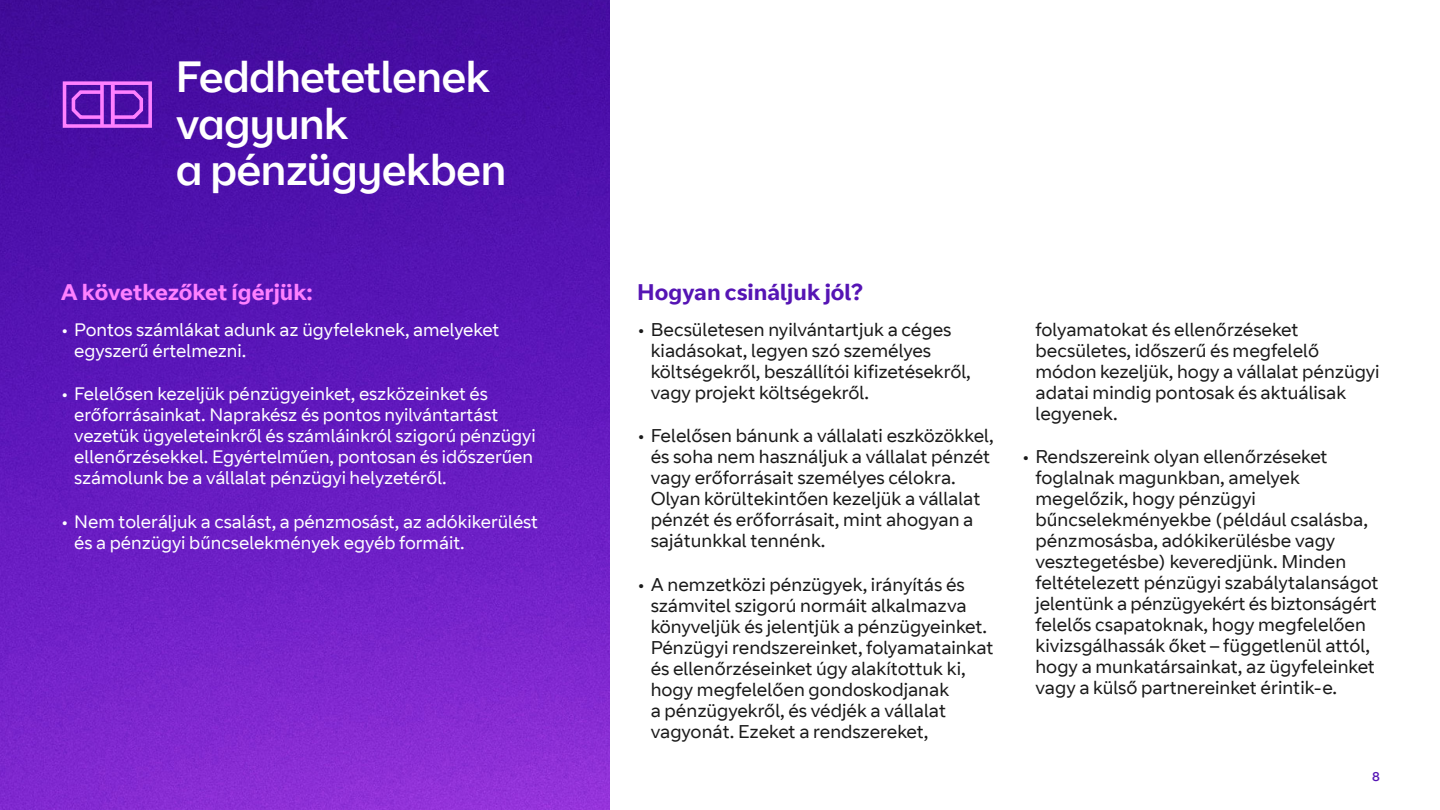
<style>
.page{position:relative;width:1440px;height:810px;background:#fff}
.page>*{position:absolute;margin:0;border:0;box-sizing:border-box;transform-origin:0 0}
.t1{font:43.5px/46.5px "BT Curve Headline";color:#fff}
.t2{font:700 22.5px "BT Curve";color:#ff80ff}
.t3{font:700 22.5px "BT Curve";color:#5514b4}
.t4{font:18.38px/21px "BT Curve";color:#1a1a1a}
.t5{font:18px/21px "BT Curve";color:#fff}
.t6{font:12.9px "BT Curve Headline";color:#5514b4}
</style>
<div class="page">
<img style="left:0;top:0;width:610px;height:810px">
<svg style="left:61px;top:80px;width:93px;height:50px"></svg>
<h1 class="t1" style="left:176px;top:56px;width:331px">Feddhetetlenek vagyunk<br>a pénzügyekben</h1>
<p class="t2" style="left:61px;top:278px;width:253px">A következőket ígérjük:</p>
<p class="t5" style="left:74px;top:320px;width:427px;text-indent:-14px">• Pontos számlákat adunk az ügyfeleknek, amelyeket egyszerű értelmezni.</p>
<p class="t5" style="left:74px;top:384px;width:463px;text-indent:-14px">• Felelősen kezeljük pénzügyeinket, eszközeinket és erőforrásainkat. Naprakész és pontos nyilvántartást vezetük ügyeleteinkről és számláinkról szigorú pénzügyi ellenőrzésekkel. Egyértelműen, pontosan és időszerűen számolunk be a vállalat pénzügyi helyzetéről.</p>
<p class="t5" style="left:74px;top:512px;width:466px;text-indent:-14px">• Nem toleráljuk a csalást, a pénzmosást, az adókikerülést és a pénzügyi bűncselekmények egyéb formáit.</p>
<p class="t3" style="left:637px;top:278px;width:227px">Hogyan csináljuk jól?</p>
<p class="t4" style="left:651px;top:319px;width:322px;text-indent:-14px">• Becsületesen nyilvántartjuk a céges kiadásokat, legyen szó személyes költségekről, beszállítói kifizetésekről, vagy projekt költségekről.</p>
<p class="t4" style="left:651px;top:426px;width:345px;text-indent:-14px">• Felelősen bánunk a vállalati eszközökkel, és soha nem használjuk a vállalat pénzét vagy erőforrásait személyes célokra.<br>Olyan körültekintően kezeljük a vállalat pénzét és erőforrásait, mint ahogyan a sajátunkkal tennénk.</p>
<p class="t4" style="left:651px;top:574px;width:344px;text-indent:-14px">• A nemzetközi pénzügyek, irányítás és számvitel szigorú normáit alkalmazva könyveljük és jelentjük a pénzügyeinket.<br>Pénzügyi rendszereinket, folyamatainkat és ellenőrzéseinket úgy alakítottuk ki, hogy megfelelően gondoskodjanak<br>a pénzügyekről, és védjék a vállalat vagyonát. Ezeket a rendszereket,</p>
<p class="t4" style="left:1035px;top:319px;width:346px">folyamatokat és ellenőrzéseket becsületes, időszerű és megfelelő módon kezeljük, hogy a vállalat pénzügyi adatai mindig pontosak és aktuálisak legyenek.</p>
<p class="t4" style="left:1035px;top:447px;width:345px;text-indent:-14px">• Rendszereink olyan ellenőrzéseket foglalnak magunkban, amelyek megelőzik, hogy pénzügyi bűncselekményekbe (például csalásba, pénzmosásba, adókikerülésbe vagy vesztegetésbe) keveredjünk. Minden feltételezett pénzügyi szabálytalanságot jelentünk a pénzügyekért és biztonságért felelős csapatoknak, hogy megfelelően kivizsgálhassák őket – függetlenül attól, hogy a munkatársainkat, az ügyfeleinket vagy a külső partnereinket érintik-e.</p>
<p class="t6" style="left:1372px;top:769px;width:9px">8</p>
</div>
